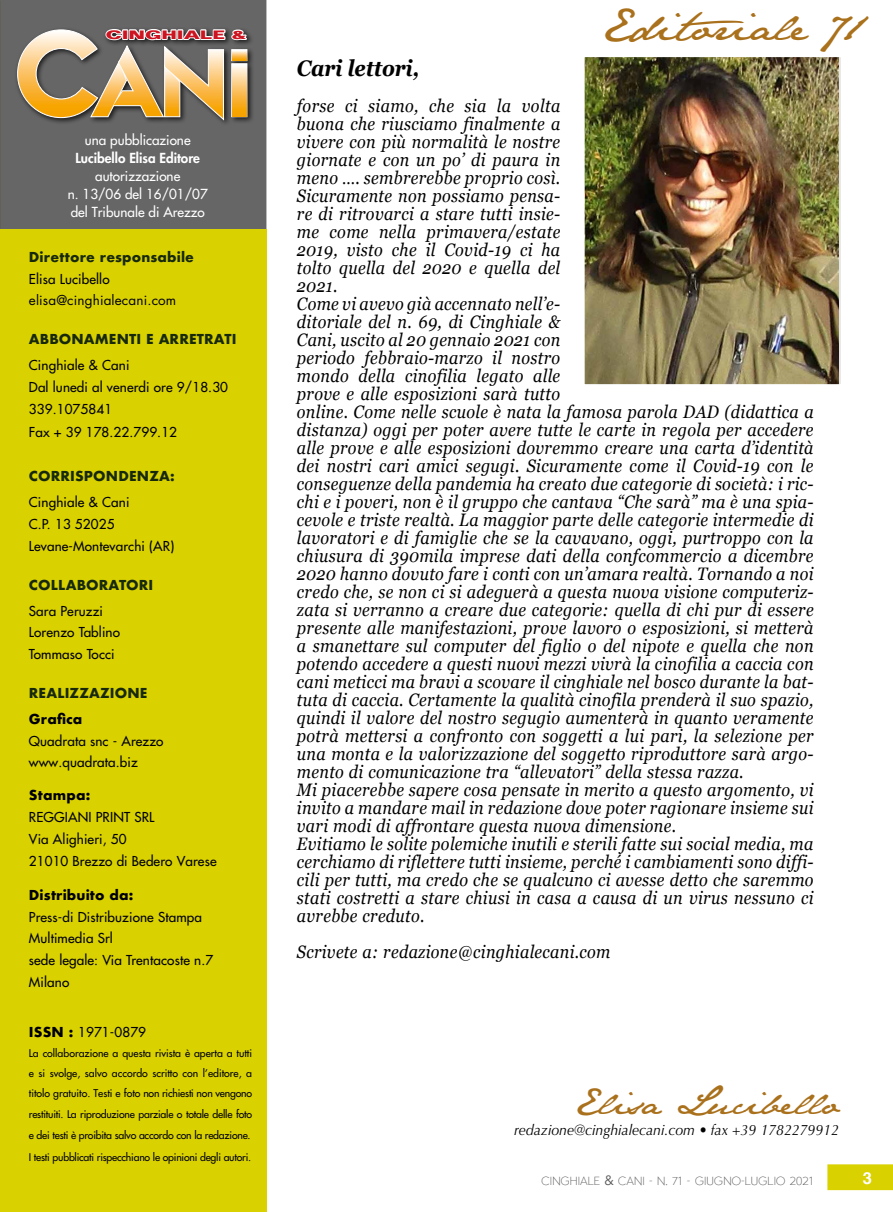
<style>
.page{position:relative;width:893px;height:1212px;background:#fff}
.page>*{position:absolute;margin:0;border:0;box-sizing:border-box;transform-origin:0 0}
.t1{font:40.5px "Jane Austen";color:#aa711d;scale:1.07 1}
.t2{font:33px "Jane Austen";color:#aa711d;scale:1.07 1}
.t3{font:italic 700 22.5px "Georgia";letter-spacing:-.01em;color:#000;scale:.9 1}
.t4{font:italic 18px/18px "Georgia";letter-spacing:.02em;color:#000;scale:.9 1}
.t5{font:700 16.5px "Helvetica";color:#fff}
.t6{font:italic 15px "Optima";color:#000;scale:.94 1}
.t7{font:13.5px/18px "Futura";color:#fff;text-align:center}
.t8{font:13.5px "ETH";color:#575756}
.t9{font:800 13.5px "Futura";color:#fff}
.t10{font:13.35px/21.8px "Futura";letter-spacing:.01em;color:#000}
.t11{font:700 13.35px "Futura";letter-spacing:.01em;color:#172909}
.t12{font:700 13.35px "Futura";letter-spacing:.01em;color:#000}
.t13{font:13.35px "Futura";letter-spacing:.01em;color:#000}
.t14{font:700 11.85px "Folio";color:#cd1421;scale:1.64 1}
.t15{font:10.35px/20.1px "Futura";letter-spacing:-.02em;color:#000;text-align:justify}
.s1{font-weight:700}
.s2{font-family:"Avenir"}
</style>
<div class="page">
<div style="left:827px;top:1164px;width:66px;height:26px;background:#dad200"></div>
<img style="left:586px;top:58px;width:253px;height:325px">
<div style="left:582px;top:54px;width:262px;height:333px;border:3px solid #fff"></div>
<div style="left:0;top:0;width:266px;height:230px;background:#666"></div>
<div style="left:0;top:230px;width:266px;height:982px;background:#dad200"></div>
<div style="left:14px;top:26px;width:240px;height:101px;background:#666"></div>
<svg style="left:17px;top:23px;width:236px;height:99px"></svg>
<p class="t14" style="left:106px;top:27px;width:87px">CINGHIALE &amp;</p>
<p class="t7" style="left:85px;top:131px;width:107px">una pubblicazione</p>
<p class="t9" style="left:75px;top:149px;width:126px">Lucibello Elisa Editore</p>
<p class="t7" style="left:68px;top:167px;width:142px">autorizzazione<br>n. 13/06 del 16/01/07 del Tribunale di Arezzo</p>
<p class="t11" style="left:29px;top:247px;width:167px">Direttore responsabile</p>
<p class="t10" style="left:29px;top:268px;width:82px">Elisa Lucibello</p>
<p class="t13" style="left:29px;top:291px;width:149px">elisa@cinghialecani.com</p>
<p class="t11" style="left:29px;top:329px;width:209px">ABBONAMENTI E ARRETRATI</p>
<p class="t10" style="left:29px;top:354px;width:201px">Cinghiale &amp; Cani<br>Dal lunedi al venerdi ore 9/18.30<br>339.1075841</p>
<p class="t10" style="left:29px;top:421px;width:150px">Fax + 39 178.22.799.12</p>
<p class="t11" style="left:29px;top:467px;width:147px">CORRISPONDENZA:</p>
<p class="t10" style="left:29px;top:491px;width:147px">Cinghiale &amp; Cani<br>C.P. 13 52025<br>Levane-Montevarchi (AR)</p>
<p class="t11" style="left:29px;top:575px;width:126px">COLLABORATORI</p>
<p class="t10" style="left:29px;top:600px;width:93px">Sara Peruzzi<br>Lorenzo Tablino<br>Tommaso Tocci</p>
<p class="t11" style="left:29px;top:683px;width:120px">REALIZZAZIONE</p>
<p class="t12" style="left:29px;top:709px;width:55px">Grafica</p>
<p class="t10" style="left:29px;top:730px;width:136px">Quadrata snc - Arezzo www.quadrata.biz</p>
<p class="t12" style="left:29px;top:786px;width:63px">Stampa:</p>
<p class="t10" style="left:29px;top:806px;width:189px">REGGIANI PRINT SRL<br>Via Alighieri, 50<br>21010 Brezzo di Bedero Varese</p>
<p class="t12" style="left:29px;top:885px;width:106px">Distribuito da:</p>
<p class="t10" style="left:29px;top:906px;width:186px">Press-di Distribuzione Stampa<br>Multimedia Srl<br>sede legale: Via Trentacoste n.7<br>Milano</p>
<p class="t10" style="left:29px;top:1021px;width:119px"><span class="s1">ISSN :</span> 1971-0879</p>
<p class="t15" style="left:29px;top:1043px;width:225px">La collaborazione a questa rivista è aperta a tutti e si svolge, salvo accordo scritto con l’editore, a titolo gratuito. Testi e foto non richiesti non vengono restituiti. La riproduzione parziale o totale delle foto</p>
<p class="t15" style="left:29px;top:1124px;width:224px;line-height:21.8px">e dei testi è proibita salvo accordo con la redazione.<br>I testi pubblicati rispecchiano le opinioni degli autori.</p>
<h1 class="t1" style="left:601px;top:3px;width:243px">Editoriale 71</h1>
<p class="t3" style="left:297px;top:56px;width:137px">Cari lettori,</p>
<p class="t4" style="left:297px;top:96px;width:576px">forse ci siamo, che sia la volta<br>buona che riusciamo finalmente a<br>vivere con più normalità le nostre<br>giornate e con un po’ di paura in<br>meno …. sembrerebbe proprio così.<br>Sicuramente non possiamo pensa-<br>re di ritrovarci a stare tutti insie-<br>me come nella primavera/estate<br>2019, visto che il Covid-19 ci ha<br>tolto quella del 2020 e quella del<br>2021.<br>Come vi avevo già accennato nell’e-<br>ditoriale del n. 69, di Cinghiale &amp;<br>Cani, uscito al 20 gennaio 2021 con<br>periodo febbraio-marzo il nostro<br>mondo della cinofilia legato alle<br>prove e alle esposizioni sarà tutto<br>online. Come nelle scuole è nata la famosa parola DAD (didattica a distanza) oggi per poter avere tutte le carte in regola per accedere alle prove e alle esposizioni dovremmo creare una carta d’identità dei nostri cari amici segugi. Sicuramente come il Covid-19 con le conseguenze della pandemia ha creato due categorie di società: i ric&shy;chi e i poveri, non è il gruppo che cantava “Che sarà” ma è una spia&shy;cevole e triste realtà. La maggior parte delle categorie intermedie di lavoratori e di famiglie che se la cavavano, oggi, purtroppo con la chiusura di 390mila imprese dati della confcommercio a dicembre 2020 hanno dovuto fare i conti con un’amara realtà. Tornando a noi credo che, se non ci si adeguerà a questa nuova visione computeriz&shy;zata si verranno a creare due categorie: quella di chi pur di essere presente alle manifestazioni, prove lavoro o esposizioni, si metterà a smanettare sul computer del figlio o del nipote e quella che non potendo accedere a questi nuovi mezzi vivrà la cinofilia a caccia con cani meticci ma bravi a scovare il cinghiale nel bosco durante la bat&shy;tuta di caccia. Certamente la qualità cinofila prenderà il suo spazio, quindi il valore del nostro segugio aumenterà in quanto veramente potrà mettersi a confronto con soggetti a lui pari, la selezione per una monta e la valorizzazione del soggetto riproduttore sarà argo&shy;mento di comunicazione tra “allevatori” della stessa razza.<br>Mi piacerebbe sapere cosa pensate in merito a questo argomento, vi invito a mandare mail in redazione dove poter ragionare insieme sui vari modi di affrontare questa nuova dimensione.<br>Evitiamo le solite polemiche inutili e sterili fatte sui social media, ma cerchiamo di riflettere tutti insieme, perché i cambiamenti sono diffi&shy;cili per tutti, ma credo che se qualcuno ci avesse detto che saremmo stati costretti a stare chiusi in casa a causa di un virus nessuno ci avrebbe creduto.</p>
<p class="t4" style="left:297px;top:942px;width:350px">Scrivete a: redazione@cinghialecani.com</p>
<h2 class="t2" style="left:574px;top:1083px;width:249px">Elisa Lucibello</h2>
<p class="t6" style="left:514px;top:1121px;width:347px">redazione@cinghialecani.com • fax +39 1782279912</p>
<p class="t8" style="left:541px;top:1174px;width:274px">Cinghiale <span class="s2">&amp;</span> Cani - N. 71 - giugno-luglio 2021</p>
<p class="t5" style="left:863px;top:1165px;width:11px">3</p>
</div>
